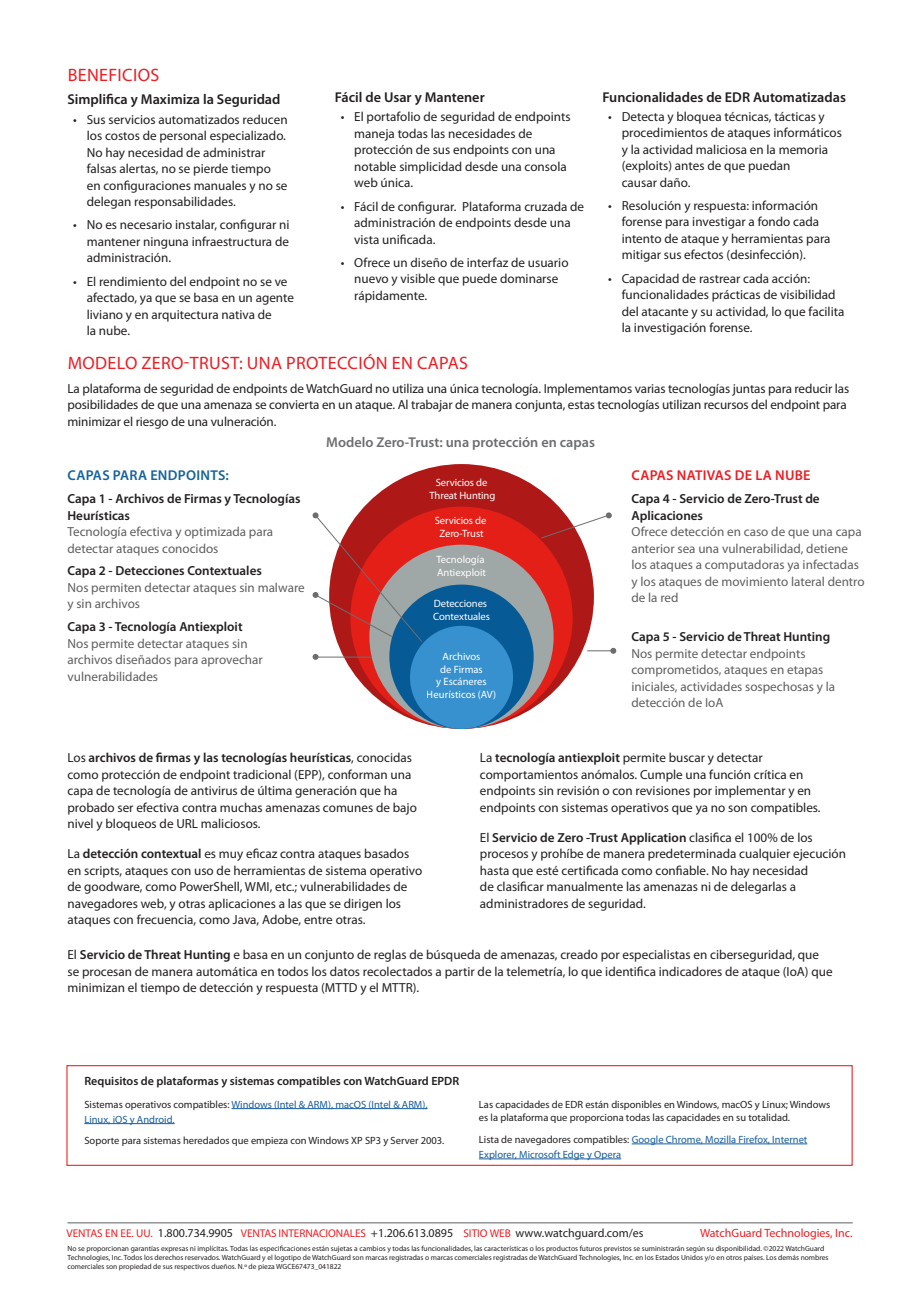
<style>
.page{position:relative;width:920px;height:1290px;background:#fff}
.page>*{position:absolute;margin:0;border:0;box-sizing:border-box;transform-origin:0 0}
.t1{font:18px "Myriad Pro";letter-spacing:.02em;color:#ee1d23}
.t2{font:600 14.25px "Myriad Pro";color:#231f20}
.t3{font:600 14.25px "Myriad Pro";color:#6c6d70}
.t4{font:600 14.25px "Myriad Pro";letter-spacing:.02em;color:#ee1d23}
.t5{font:600 14.25px "Myriad Pro";letter-spacing:.02em;color:#15629c}
.t6{font:13.2px/16.5px "Myriad Pro";color:#231f20}
.t7{font:13.2px/16.5px "Myriad Pro";color:#5f5f62}
.t8{font:600 13.2px/16.5px "Myriad Pro";color:#231f20}
.t9{font:12px "Myriad Pro";color:#231f20}
.t10{font:600 12px "Myriad Pro";color:#231f20}
.t11{font:12px "Myriad Pro";color:#ee1d23}
.t12{font:10.65px/12.8px "Myriad Pro";letter-spacing:-.01em;color:#fff;text-align:center}
.t13{font:10.5px/13.5px "Myriad Pro";color:#231f20}
.t14{font:10.5px/15px "Myriad Pro";color:#175d9e}
.t15{font:7.5px/9px "Myriad Pro";color:#231f20}
.s1{font-weight:600}
.s2{color:#231f20}
.s3{font-size:11.25px;color:#ee1d23}
</style>
<div class="page">
<hr style="left:67px;top:1222px;width:786px;height:1px;background:#5f5f62">
<div style="left:329px;top:464px;width:265px;height:265px;background:#ae1917;border-radius:50%"></div>
<div style="left:350px;top:507px;width:223px;height:222px;background:#e41f18;border-radius:50%"></div>
<div style="left:369px;top:545px;width:185px;height:184px;background:#a0a7a7;border-radius:50%"></div>
<div style="left:389px;top:585px;width:145px;height:144px;background:#065a96;border-radius:50%"></div>
<div style="left:410px;top:626px;width:103px;height:103px;background:#3791cf;border-radius:50%"></div>
<svg style="left:313px;top:654px;width:6px;height:6px"></svg>
<svg style="left:313px;top:512px;width:110px;height:131px"></svg>
<hr style="left:316px;top:657px;width:56px;height:1px;background:#6c6d70">
<svg style="left:541px;top:512px;width:71px;height:27px"></svg>
<svg style="left:587px;top:648px;width:29px;height:6px"></svg>
<div style="left:66px;top:1065px;width:787px;height:101px;background:#fff;border:1px solid #ee2727"></div>
<hr style="left:231px;top:1108px;width:197px;height:1px;background:#175d9e">
<hr style="left:84px;top:1123px;width:91px;height:1px;background:#175d9e">
<hr style="left:632px;top:1143px;width:175px;height:1px;background:#175d9e">
<hr style="left:479px;top:1158px;width:142px;height:1px;background:#175d9e">
<h1 class="t1" style="left:68px;top:64px;width:93px">BENEFICIOS</h1>
<p class="t2" style="left:68px;top:90px;width:214px">Simplifica y Maximiza la Seguridad</p>
<p class="t6" style="left:87px;top:111px;width:202px;text-indent:-14px">• Sus servicios automatizados reducen los costos de personal especializado.<br>No hay necesidad de administrar falsas alertas, no se pierde tiempo en configuraciones manuales y no se delegan responsabilidades.</p>
<p class="t6" style="left:87px;top:216px;width:204px;text-align:justify;text-indent:-14px">• No es necesario instalar, configurar ni mantener ninguna infraestructura de administración.</p>
<p class="t6" style="left:87px;top:273px;width:209px;text-indent:-14px">• El rendimiento del endpoint no se ve afectado, ya que se basa en un agente liviano y en arquitectura nativa de<br>la nube.</p>
<p class="t2" style="left:335px;top:88px;width:151px">Fácil de Usar y Mantener</p>
<p class="t6" style="left:354px;top:108px;width:218px;text-indent:-14px">• El portafolio de seguridad de endpoints maneja todas las necesidades de protección de sus endpoints con una notable simplicidad desde una consola web única.</p>
<p class="t6" style="left:354px;top:198px;width:231px;text-indent:-14px">• Fácil de configurar. Plataforma cruzada de administración de endpoints desde una vista unificada.</p>
<p class="t6" style="left:354px;top:254px;width:216px;text-indent:-14px">• Ofrece un diseño de interfaz de usuario nuevo y visible que puede dominarse rápidamente.</p>
<p class="t2" style="left:602px;top:88px;width:245px">Funcionalidades de EDR Automatizadas</p>
<p class="t6" style="left:622px;top:108px;width:222px;text-indent:-14px">• Detecta y bloquea técnicas, tácticas y procedimientos de ataques informáticos y la actividad maliciosa en la memoria (exploits) antes de que puedan<br>causar daño.</p>
<p class="t6" style="left:622px;top:197px;width:210px;text-indent:-14px">• Resolución y respuesta: información forense para investigar a fondo cada intento de ataque y herramientas para mitigar sus efectos (desinfección).</p>
<p class="t6" style="left:622px;top:270px;width:224px;text-indent:-14px">• Capacidad de rastrear cada acción: funcionalidades prácticas de visibilidad del atacante y su actividad, lo que facilita la investigación forense.</p>
<h1 class="t1" style="left:68px;top:352px;width:402px">MODELO ZERO-TRUST: UNA PROTECCIÓN EN CAPAS</h1>
<p class="t6" style="left:68px;top:380px;width:783px">La plataforma de seguridad de endpoints de WatchGuard no utiliza una única tecnología. Implementamos varias tecnologías juntas para reducir las posibilidades de que una amenaza se convierta en un ataque. Al trabajar de manera conjunta, estas tecnologías utilizan recursos del endpoint para minimizar el riesgo de una vulneración.</p>
<p class="t5" style="left:68px;top:467px;width:163px">CAPAS PARA ENDPOINTS:</p>
<p class="t8" style="left:67px;top:490px;width:235px">Capa 1 - Archivos de Firmas y Tecnologías<br>Heurísticas</p>
<p class="t7" style="left:67px;top:523px;width:207px">Tecnología efectiva y optimizada para detectar ataques conocidos</p>
<p class="t8" style="left:67px;top:562px;width:196px">Capa 2 - Detecciones Contextuales</p>
<p class="t7" style="left:67px;top:579px;width:239px">Nos permiten detectar ataques sin malware y sin archivos</p>
<p class="t8" style="left:67px;top:618px;width:177px">Capa 3 - Tecnología Antiexploit</p>
<p class="t7" style="left:67px;top:635px;width:197px">Nos permite detectar ataques sin archivos diseñados para aprovechar vulnerabilidades</p>
<p class="t3" style="left:326px;top:433px;width:270px">Modelo Zero-Trust: una protección en capas</p>
<p class="t12" style="left:430px;top:476px;width:67px">Servicios de<br>Threat Hunting</p>
<p class="t12" style="left:435px;top:514px;width:53px">Servicios de<br>Zero-Trust</p>
<p class="t12" style="left:436px;top:553px;width:51px;text-align:left">Tecnología<br>Antiexploit</p>
<p class="t12" style="left:433px;top:597px;width:58px;text-align:left">Detecciones<br>Contextuales</p>
<p class="t12" style="left:427px;top:650px;width:71px">Archivos<br>de Firmas<br>y Escáneres<br>Heurísticos (AV)</p>
<p class="t4" style="left:632px;top:467px;width:181px">CAPAS NATIVAS DE LA NUBE</p>
<p class="t8" style="left:631px;top:490px;width:190px">Capa 4 - Servicio de Zero-Trust de<br>Aplicaciones</p>
<p class="t7" style="left:631px;top:523px;width:235px">Ofrece detección en caso de que una capa anterior sea una vulnerabilidad, detiene los ataques a computadoras ya infectadas y los ataques de movimiento lateral dentro de la red</p>
<p class="t8" style="left:631px;top:628px;width:200px">Capa 5 - Servicio de Threat Hunting</p>
<p class="t7" style="left:631px;top:645px;width:205px">Nos permite detectar endpoints comprometidos, ataques en etapas iniciales, actividades sospechosas y la detección de IoA</p>
<p class="t6" style="left:68px;top:749px;width:351px">Los <span class="s1">archivos de firmas y las tecnologías heurísticas</span>, conocidas como protección de endpoint tradicional (EPP), conforman una capa de tecnología de antivirus de última generación que ha probado ser efectiva contra muchas amenazas comunes de bajo nivel y bloqueos de URL maliciosos.</p>
<p class="t6" style="left:68px;top:845px;width:356px">La <span class="s1">detección contextual</span> es muy eficaz contra ataques basados en scripts, ataques con uso de herramientas de sistema operativo de goodware, como PowerShell, WMI, etc.; vulnerabilidades de navegadores web, y otras aplicaciones a las que se dirigen los ataques con frecuencia, como Java, Adobe, entre otras.</p>
<p class="t6" style="left:480px;top:749px;width:342px">La <span class="s1">tecnología antiexploit</span> permite buscar y detectar comportamientos anómalos. Cumple una función crítica en endpoints sin revisión o con revisiones por implementar y en endpoints con sistemas operativos que ya no son compatibles.</p>
<p class="t6" style="left:480px;top:829px;width:368px">El <span class="s1">Servicio de Zero -Trust Application</span> clasifica el 100% de los procesos y prohíbe de manera predeterminada cualquier ejecución hasta que esté certificada como confiable. No hay necesidad<br>de clasificar manualmente las amenazas ni de delegarlas a administradores de seguridad.</p>
<p class="t6" style="left:68px;top:946px;width:767px">El <span class="s1">Servicio de Threat Hunting</span> e basa en un conjunto de reglas de búsqueda de amenazas, creado por especialistas en ciberseguridad, que se procesan de manera automática en todos los datos recolectados a partir de la telemetría, lo que identifica indicadores de ataque (IoA) que minimizan el tiempo de detección y respuesta (MTTD y el MTTR).</p>
<p class="t10" style="left:84px;top:1073px;width:376px">Requisitos de plataformas y sistemas compatibles con WatchGuard EPDR</p>
<p class="t14" style="left:84px;top:1096px;width:345px"><span class="s2">Sistemas operativos compatibles:</span> Windows (Intel &amp; ARM), macOS (Intel &amp; ARM),<br>Linux, iOS y Android.</p>
<p class="t13" style="left:84px;top:1134px;width:361px">Soporte para sistemas heredados que empieza con Windows XP SP3 y Server 2003.</p>
<p class="t13" style="left:479px;top:1097px;width:353px">Las capacidades de EDR están disponibles en Windows, macOS y Linux; Windows es la plataforma que proporciona todas las capacidades en su totalidad.</p>
<p class="t14" style="left:479px;top:1131px;width:330px"><span class="s2">Lista de navegadores compatibles:</span> Google Chrome, Mozilla Firefox, Internet<br>Explorer, Microsoft Edge y Opera</p>
<p class="t9" style="left:66px;top:1225px;width:579px"><span class="s3">VENTAS EN EE. UU.</span> 1.800.734.9905 <span class="s3">VENTAS INTERNACIONALES</span> +1.206.613.0895 <span class="s3">SITIO WEB</span> www.watchguard.com/es</p>
<p class="t11" style="left:700px;top:1225px;width:154px">WatchGuard Technologies, Inc.</p>
<p class="t15" style="left:67px;top:1244px;width:763px">No se proporcionan garantías expresas ni implícitas. Todas las especificaciones están sujetas a cambios y todas las funcionalidades, las características o los productos futuros previstos se suministrarán según su disponibilidad. ©2022 WatchGuard<br>Technologies, Inc. Todos los derechos reservados. WatchGuard y el logotipo de WatchGuard son marcas registradas o marcas comerciales registradas de WatchGuard Technologies, Inc. en los Estados Unidos y/o en otros países. Los demás nombres comerciales son propiedad de sus respectivos dueños. N.º de pieza WGCE67473_041822</p>
</div>
